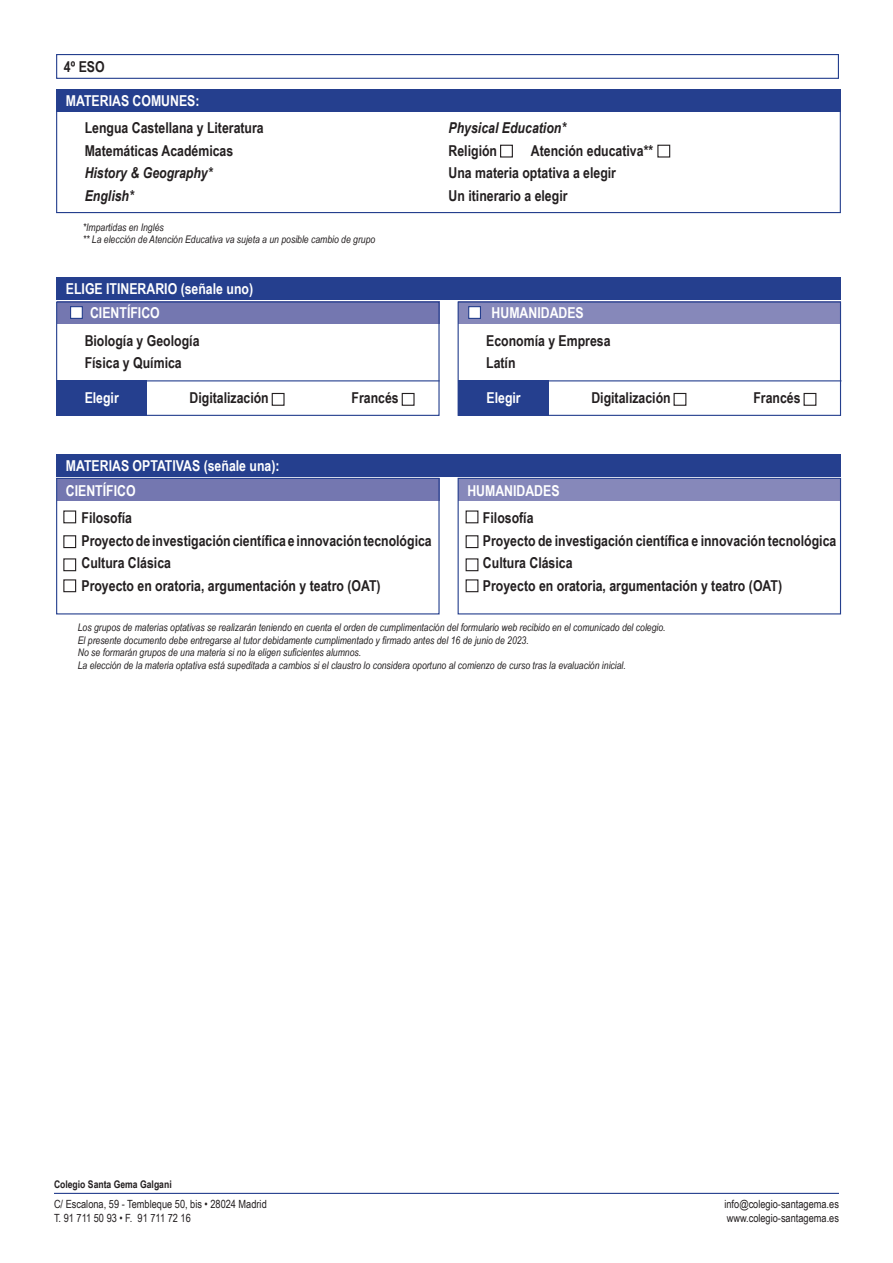
<style>
.page{position:relative;width:893px;height:1263px;background:#fff}
.page>*{position:absolute;margin:0;border:0;box-sizing:border-box;transform-origin:0 0}
.t1{font:700 15px "Arial Narrow";color:#231f20}
.t2{font:700 15px "Arial Narrow";color:#fff}
.t3{font:italic 700 15px "Arial Narrow";color:#231f20}
.t4{font:11.25px "Arial Narrow";color:#231f20}
.t5{font:italic 10.5px "Arial Narrow";color:#231f20}
.t6{font:700 10.5px "Arial Narrow";color:#231f20}
</style>
<div class="page">
<hr style="left:54px;top:1193px;width:785px;height:1px;background:#253f8e">
<div style="left:56px;top:54px;width:783px;height:25px;border:1px solid #253f8e"></div>
<div style="left:57px;top:380px;width:90px;height:36px;background:#253f8e"></div>
<div style="left:272px;top:393px;width:13px;height:13px;border:1px solid #231f20"></div>
<div style="left:402px;top:393px;width:13px;height:13px;border:1px solid #231f20"></div>
<div style="left:459px;top:380px;width:90px;height:36px;background:#253f8e"></div>
<div style="left:673px;top:393px;width:13px;height:13px;border:1px solid #231f20"></div>
<div style="left:803px;top:393px;width:13px;height:13px;border:1px solid #231f20"></div>
<hr style="left:56px;top:380px;width:384px;height:1px;background:#253f8e">
<hr style="left:458px;top:380px;width:383px;height:1px;background:#253f8e">
<div style="left:57px;top:89px;width:784px;height:22px;background:#253f8e"></div>
<div style="left:56px;top:89px;width:785px;height:124px;border:1px solid #253f8e"></div>
<div style="left:57px;top:301px;width:383px;height:23px;background:#7477b0"></div>
<div style="left:458px;top:301px;width:383px;height:23px;background:#8688ba"></div>
<div style="left:56px;top:301px;width:384px;height:115px;border:1px solid #253f8e"></div>
<div style="left:458px;top:301px;width:383px;height:115px;border:1px solid #253f8e"></div>
<div style="left:56px;top:278px;width:785px;height:22px;background:#253f8e"></div>
<div style="left:70px;top:306px;width:13px;height:13px;background:#fff;border:1px solid #253f8e"></div>
<div style="left:468px;top:306px;width:13px;height:13px;background:#fff;border:1px solid #253f8e"></div>
<div style="left:57px;top:479px;width:383px;height:22px;background:#7477b0"></div>
<div style="left:458px;top:479px;width:383px;height:22px;background:#8688ba"></div>
<div style="left:458px;top:478px;width:383px;height:136px;border:1px solid #253f8e"></div>
<div style="left:56px;top:478px;width:384px;height:136px;border:1px solid #253f8e"></div>
<div style="left:56px;top:454px;width:785px;height:22px;background:#253f8e"></div>
<div style="left:63px;top:510px;width:13px;height:13px;border:1px solid #231f20"></div>
<div style="left:466px;top:510px;width:12px;height:13px;border:1px solid #231f20"></div>
<div style="left:63px;top:535px;width:13px;height:13px;border:1px solid #231f20"></div>
<div style="left:63px;top:558px;width:13px;height:13px;border:1px solid #231f20"></div>
<div style="left:63px;top:579px;width:13px;height:13px;border:1px solid #231f20"></div>
<div style="left:466px;top:558px;width:12px;height:13px;border:1px solid #231f20"></div>
<div style="left:466px;top:579px;width:12px;height:13px;border:1px solid #231f20"></div>
<div style="left:466px;top:535px;width:12px;height:13px;border:1px solid #231f20"></div>
<div style="left:500px;top:145px;width:13px;height:13px;border:1px solid #231f20"></div>
<div style="left:657px;top:145px;width:13px;height:13px;border:1px solid #231f20"></div>
<p class="t1" style="left:64px;top:56px;width:42px">4º ESO</p>
<p class="t2" style="left:66px;top:89px;width:135px">MATERIAS COMUNES:</p>
<p class="t1" style="left:85px;top:117px;width:181px">Lengua Castellana y Literatura</p>
<p class="t1" style="left:85px;top:139px;width:150px">Matemáticas Académicas</p>
<p class="t3" style="left:85px;top:162px;width:129px">History &amp; Geography*</p>
<p class="t3" style="left:85px;top:184px;width:51px">English*</p>
<p class="t5" style="left:83px;top:220px;width:82px">*Impartidas en Inglés</p>
<p class="t5" style="left:83px;top:232px;width:294px">** La elección de Atención Educativa va sujeta a un posible cambio de grupo</p>
<p class="t2" style="left:66px;top:278px;width:189px">ELIGE ITINERARIO (señale uno)</p>
<p class="t3" style="left:449px;top:117px;width:119px">Physical Education*</p>
<p class="t1" style="left:449px;top:139px;width:50px">Religión</p>
<p class="t1" style="left:531px;top:139px;width:124px">Atención educativa**</p>
<p class="t1" style="left:449px;top:162px;width:169px">Una materia optativa a elegir</p>
<p class="t1" style="left:449px;top:184px;width:120px">Un itinerario a elegir</p>
<p class="t2" style="left:90px;top:302px;width:71px">CIENTÍFICO</p>
<p class="t2" style="left:492px;top:302px;width:94px">HUMANIDADES</p>
<p class="t1" style="left:85px;top:329px;width:116px">Biología y Geología</p>
<p class="t1" style="left:85px;top:352px;width:99px">Física y Química</p>
<p class="t1" style="left:486px;top:329px;width:126px">Economía y Empresa</p>
<p class="t1" style="left:486px;top:352px;width:31px">Latín</p>
<p class="t2" style="left:85px;top:386px;width:36px">Elegir</p>
<p class="t1" style="left:190px;top:387px;width:81px">Digitalización</p>
<p class="t1" style="left:352px;top:387px;width:49px">Francés</p>
<p class="t2" style="left:487px;top:386px;width:36px">Elegir</p>
<p class="t1" style="left:591px;top:387px;width:81px">Digitalización</p>
<p class="t1" style="left:753px;top:387px;width:49px">Francés</p>
<p class="t2" style="left:66px;top:454px;width:215px">MATERIAS OPTATIVAS (señale una):</p>
<p class="t2" style="left:66px;top:479px;width:71px">CIENTÍFICO</p>
<p class="t2" style="left:467px;top:479px;width:94px">HUMANIDADES</p>
<p class="t1" style="left:81px;top:507px;width:52px">Filosofía</p>
<p class="t1" style="left:81px;top:529px;width:352px">Proyecto de investigación científica e innovación tecnológica</p>
<p class="t1" style="left:81px;top:552px;width:91px">Cultura Clásica</p>
<p class="t1" style="left:81px;top:574px;width:301px">Proyecto en oratoria, argumentación y teatro (OAT)</p>
<p class="t1" style="left:483px;top:507px;width:52px">Filosofía</p>
<p class="t1" style="left:483px;top:529px;width:355px">Proyecto de investigación científica e innovación tecnológica</p>
<p class="t1" style="left:483px;top:552px;width:91px">Cultura Clásica</p>
<p class="t1" style="left:483px;top:574px;width:301px">Proyecto en oratoria, argumentación y teatro (OAT)</p>
<p class="t5" style="left:78px;top:620px;width:589px">Los grupos de materias optativas se realizarán teniendo en cuenta el orden de cumplimentación del formulario web recibido en el comunicado del colegio.</p>
<p class="t5" style="left:78px;top:633px;width:452px">El presente documento debe entregarse al tutor debidamente cumplimentado y firmado antes del 16 de junio de 2023.</p>
<p class="t5" style="left:78px;top:645px;width:285px">No se formarán grupos de una materia si no la eligen suficientes alumnos.</p>
<p class="t5" style="left:78px;top:658px;width:549px">La elección de la materia optativa está supeditada a cambios si el claustro lo considera oportuno al comienzo de curso tras la evaluación inicial.</p>
<p class="t6" style="left:54px;top:1176px;width:119px">Colegio Santa Gema Galgani</p>
<p class="t4" style="left:54px;top:1196px;width:214px">C/ Escalona, 59 - Tembleque 50, bis • 28024 Madrid</p>
<p class="t4" style="left:54px;top:1210px;width:138px">T. 91 711 50 93 • F. 91 711 72 16</p>
<p class="t4" style="left:724px;top:1196px;width:116px">info@colegio-santagema.es</p>
<p class="t4" style="left:727px;top:1210px;width:114px">www.colegio-santagema.es</p>
</div>
